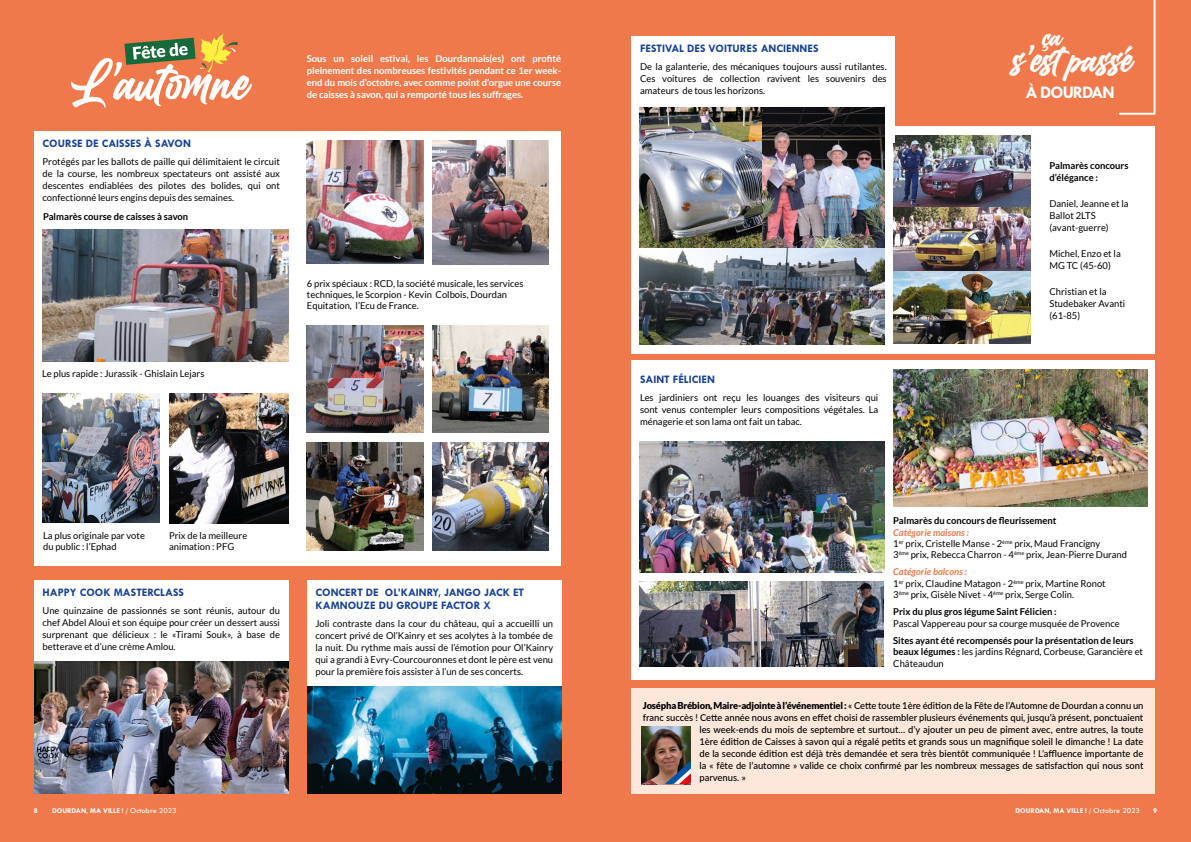
<style>
.page{position:relative;width:1191px;height:842px;background:#ef794b}
.page>*{position:absolute;margin:0;border:0;box-sizing:border-box;transform-origin:0 0}
.t1{font:39.7px "Billion Dreams";color:#fff}
.t2{font:28px "Billion Dreams";color:#fff}
.t3{font:700 17.8px "Tw Cen MT Std";letter-spacing:-.06em;color:#fff}
.t4{font:700 11.5px/13px "Tw Cen MT Std";color:#164194}
.t5{font:9.5px/12px "Lato";color:#000}
.t6{font:500 9.5px "Lato";color:#000}
.t7{font:700 9.5px/11.4px "Lato";color:#000}
.t8{font:700 9.5px/12px "Lato";color:#fff;text-align:justify}
.t9{font:700 7.5px "Tw Cen MT Std";color:#fff}
.s1{font-weight:700;font-style:italic;color:#ef794b}
.s2{font-weight:400}
.s3{font-weight:900}
.s4{font-weight:400;font-size:8px}
</style>
<div class="page">
<div style="left:34px;top:131px;width:527px;height:434px;background:#fff"></div>
<img style="left:34px;top:661px;width:254px;height:133px">
<img style="left:42px;top:393px;width:118px;height:129px">
<img style="left:169px;top:393px;width:119px;height:130px">
<img style="left:307px;top:325px;width:116px;height:108px">
<img style="left:307px;top:443px;width:116px;height:108px">
<img style="left:307px;top:141px;width:116px;height:123px">
<img style="left:432px;top:140px;width:116px;height:124px">
<img style="left:432px;top:325px;width:116px;height:108px">
<img style="left:432px;top:443px;width:116px;height:108px">
<img style="left:42px;top:229px;width:246px;height:132px">
<div style="left:34px;top:580px;width:254px;height:81px;background:#fff"></div>
<div style="left:307px;top:580px;width:254px;height:110px;background:#fff"></div>
<img style="left:308px;top:687px;width:253px;height:107px">
<svg style="left:71px;top:34px;width:181px;height:74px"></svg>
<div style="left:631px;top:126px;width:524px;height:227px;background:#fff"></div>
<img style="left:893px;top:135px;width:137px;height:137px">
<img style="left:893px;top:272px;width:137px;height:72px">
<div style="left:631px;top:36px;width:264px;height:106px;background:#fff"></div>
<div style="left:631px;top:361px;width:524px;height:319px;background:#fff"></div>
<img style="left:893px;top:370px;width:254px;height:136px">
<img style="left:639px;top:442px;width:245px;height:130px">
<img style="left:639px;top:582px;width:245px;height:85px">
<svg style="left:1119px;top:0;width:37px;height:115px"></svg>
<div style="left:631px;top:688px;width:524px;height:106px;background:#fde7db"></div>
<img style="left:642px;top:727px;width:49px;height:57px">
<svg style="left:665px;top:762px;width:26px;height:22px"></svg>
<img style="left:639px;top:108px;width:245px;height:140px">
<img style="left:639px;top:248px;width:245px;height:96px">
<p class="t4" style="left:43px;top:137px;width:150px">COURSE DE CAISSES À SAVON</p>
<p class="t5" style="left:43px;top:155px;width:239px;text-align:justify">Protégés par les ballots de paille qui délimitaient le circuit de la course, les nombreux spectateurs ont assisté aux descentes endiablées des pilotes des bolides, qui ont confectionné leurs engins depuis des semaines.</p>
<p class="t7" style="left:43px;top:210px;width:147px">Palmarès course de caisses à savon</p>
<p class="t5" style="left:42px;top:368px;width:164px">Le plus rapide : Jurassik - Ghislain Lejars</p>
<p class="t8" style="left:307px;top:52px;width:256px">Sous un soleil estival, les Dourdannais(es) ont profité pleinement des nombreuses festivités pendant ce 1er week&shy;end du mois d’octobre, avec comme point d’orgue une course de caisses à savon, qui a remporté tous les suffrages.</p>
<p class="t5" style="left:307px;top:277px;width:218px;line-height:11.4px">6 prix spéciaux : RCD, la société musicale, les services techniques, le Scorpion - Kevin Colbois, Dourdan<br>Equitation, l’Ecu de France.</p>
<p class="t5" style="left:43px;top:529px;width:103px;line-height:11.4px">La plus originale par vote du public : l’Ephad</p>
<p class="t5" style="left:169px;top:529px;width:80px;line-height:11.4px">Prix de la meilleure animation : PFG</p>
<p class="t4" style="left:43px;top:586px;width:143px">HAPPY COOK MASTERCLASS</p>
<p class="t5" style="left:43px;top:605px;width:239px;text-align:justify">Une quinzaine de passionnés se sont réunis, autour du chef Abdel Aloui et son équipe pour créer un dessert aussi surprenant que délicieux : le «Tirami Souk», à base de betterave et d’une crème Amlou.</p>
<p class="t4" style="left:315px;top:586px;width:210px">CONCERT DE OL’KAINRY, JANGO JACK ET<br>KAMNOUZE DU GROUPE FACTOR X</p>
<p class="t5" style="left:315px;top:617px;width:239px;text-align:justify">Joli contraste dans la cour du château, qui a accueilli un concert privé de Ol’Kainry et ses acolytes à la tombée de la nuit. Du rythme mais aussi de l’émotion pour Ol’Kainry qui a grandi à Evry-Courcouronnes et dont le père est venu pour la première fois assister à l’un de ses concerts.</p>
<p class="t4" style="left:640px;top:42px;width:180px">FESTIVAL DES VOITURES ANCIENNES</p>
<p class="t5" style="left:640px;top:60px;width:248px;text-align:justify">De la galanterie, des mécaniques toujours aussi rutilantes.<br>Ces voitures de collection ravivent les souvenirs des amateurs de tous les horizons.</p>
<p class="t4" style="left:640px;top:373px;width:76px">SAINT FÉLICIEN</p>
<p class="t5" style="left:640px;top:391px;width:240px;text-align:justify">Les jardiniers ont reçu les louanges des visiteurs qui sont venus contempler leurs compositions végétales. La ménagerie et son lama ont fait un tabac.</p>
<h2 class="t2" style="left:1043px;top:17px;width:20px">ça</h2>
<h1 class="t1" style="left:1013px;top:31px;width:122px">s’est passé</h1>
<h3 class="t3" style="left:1025px;top:82px;width:91px">À DOURDAN</h3>
<p class="t7" style="left:1049px;top:159px;width:81px;line-height:12px">Palmarès concours d’élégance :</p>
<p class="t5" style="left:1049px;top:197px;width:81px">Daniel, Jeanne et la<br>Ballot 2LTS (avant-guerre)</p>
<p class="t5" style="left:1049px;top:248px;width:73px">Michel, Enzo et la<br>MG TC (45-60)</p>
<p class="t5" style="left:1049px;top:286px;width:77px">Christian et la<br>Studebaker Avanti (61-85)</p>
<p class="t7" style="left:893px;top:515px;width:165px">Palmarès du concours de fleurissement</p>
<p class="t5" style="left:893px;top:526px;width:235px;line-height:11.4px"><span class="s1">Catégorie maisons :<br></span>1<sup>er</sup> prix, Cristelle Manse - 2<sup>ème</sup> prix, Maud Francigny<br>3<sup>ème</sup> prix, Rebecca Charron - 4<sup>ème</sup> prix, Jean-Pierre Durand</p>
<p class="t5" style="left:893px;top:566px;width:214px;line-height:11.4px"><span class="s1">Catégorie balcons :<br></span>1<sup>er</sup> prix, Claudine Matagon - 2<sup>ème</sup> prix, Martine Ronot<br>3<sup>ème</sup> prix, Gisèle Nivet - 4<sup>ème</sup> prix, Serge Colin.</p>
<p class="t7" style="left:893px;top:606px;width:165px">Prix du plus gros légume Saint Félicien :</p>
<p class="t5" style="left:893px;top:617px;width:228px">Pascal Vappereau pour sa courge musquée de Provence</p>
<p class="t7" style="left:893px;top:634px;width:251px">Sites ayant été recompensés pour la présentation de leurs beaux légumes : <span class="s2">les jardins Régnard, Corbeuse, Garancière et<br>Châteaudun</span></p>
<p class="t6" style="left:643px;top:698px;width:502px"><span class="s3">Josépha Brébion, Maire-adjointe à l’événementiel :</span> « Cette toute 1ère édition de la Fête de l’Automne de Dourdan a connu un</p>
<p class="t6" style="left:643px;top:710px;width:502px">franc succès ! Cette année nous avons en effet choisi de rassembler plusieurs événements qui, jusqu’à présent, ponctuaient</p>
<p class="t6" style="left:699px;top:722px;width:445px">les week-ends du mois de septembre et surtout... d’y ajouter un peu de piment avec, entre autres, la toute</p>
<p class="t6" style="left:699px;top:734px;width:445px">1ère édition de Caisses à savon qui a régalé petits et grands sous un magnifique soleil le dimanche ! La date</p>
<p class="t6" style="left:699px;top:746px;width:445px">de la seconde édition est déjà très demandée et sera très bientôt communiquée ! L’affluence importante de</p>
<p class="t6" style="left:699px;top:758px;width:445px">la « fête de l’automne » valide ce choix confirmé par les nombreux messages de satisfaction qui nous sont</p>
<p class="t6" style="left:699px;top:770px;width:48px">parvenus. »</p>
<p class="t9" style="left:34px;top:807px;width:5px">8</p>
<p class="t9" style="left:52px;top:807px;width:126px">DOURDAN, MA VILLE ! / <span class="s4">Octobre 2023</span></p>
<p class="t9" style="left:1015px;top:807px;width:126px">DOURDAN, MA VILLE ! / <span class="s4">Octobre 2023</span></p>
<p class="t9" style="left:1153px;top:807px;width:5px">9</p>
</div>
